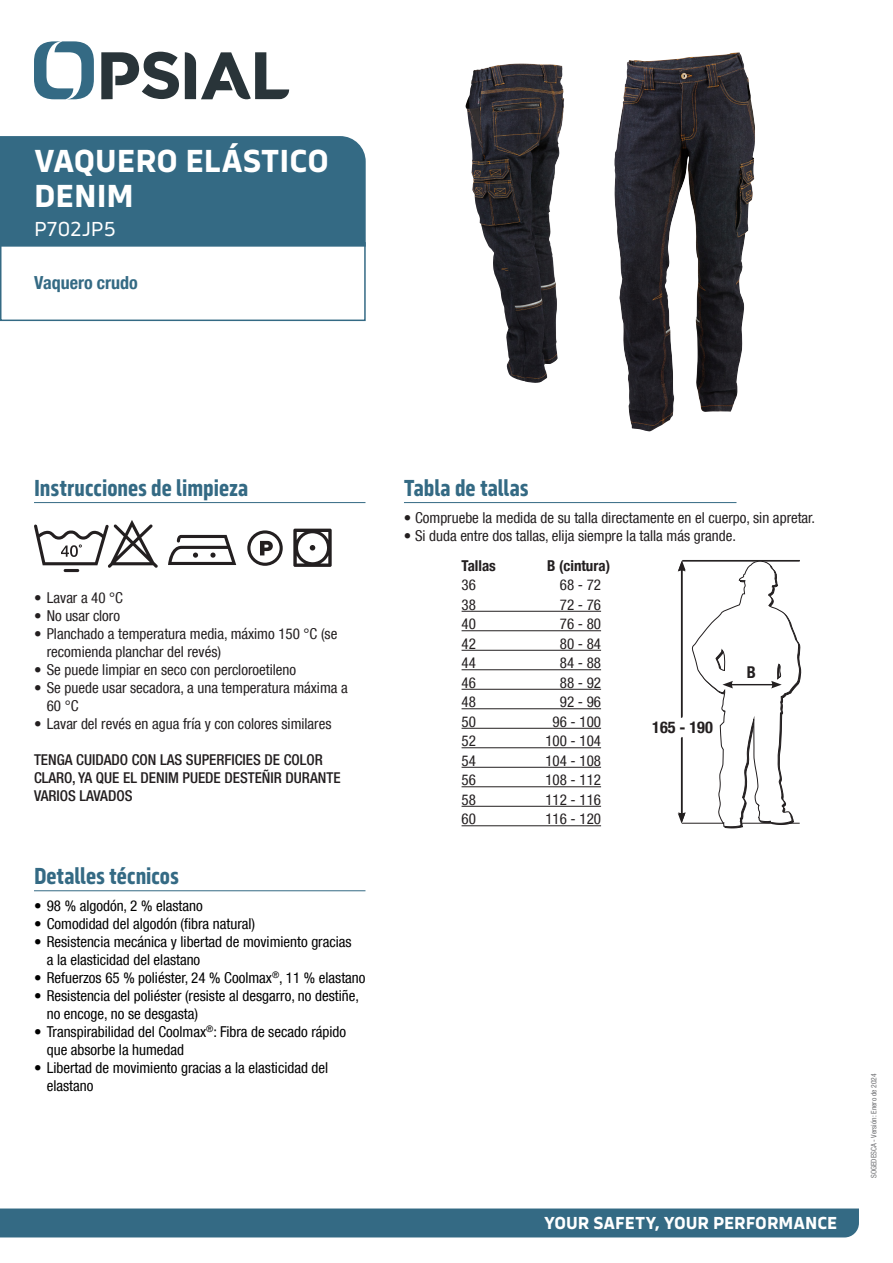
<style>
.page{position:relative;width:893px;height:1263px;background:#fff}
.page>*{position:absolute;margin:0;border:0;box-sizing:border-box;transform-origin:0 0}
.NOM_PRODUIT_NC{font:700 33px/34.5px "Serca";color:#fff}
.Sous-titres{font:700 24px "Serca Condensed";color:#346a84}
.Code_P{font:21px "Serca";letter-spacing:-.005em;color:#fff}
.t1{font:700 18px "Serca";color:#fff}
.PLUS_PRODUIT{font:700 condensed 18px "Helvetica Neue LT Com";color:#346a84}
.t2{font:700 condensed 16.2px "Helvetica Neue LT Com";color:#231f20}
.t3{font:condensed 15px/18px "Helvetica Neue LT Com";color:#000}
.Puces_texte_regular{font:condensed 15px/18px "Helvetica Neue LT Com";color:#231f20}
.tableau{font:condensed 15px "Helvetica Neue LT Com";color:#231f20}
.Puces_texte_regular-2{font:500 condensed 15px/18px "Helvetica Neue LT Com";color:#231f20}
.tableau-2{font:700 condensed 15px "Helvetica Neue LT Com";color:#231f20}
.Date{font:condensed 7.5px "Helvetica Neue LT Com";color:#6c6d70}
</style>
<div class="page">
<svg style="left:34px;top:41px;width:60px;height:58px"></svg>
<svg style="left:185px;top:52px;width:104px;height:48px"></svg>
<svg style="left:101px;top:52px;width:78px;height:47px"></svg>
<div style="left:0;top:1208px;width:859px;height:29px;background:#346a84"></div>
<div style="left:0;top:242px;width:366px;height:79px;border:2px solid #346a84"></div>
<div style="left:0;top:136px;width:366px;height:111px;background:#346a84"></div>
<hr style="left:404px;top:502px;width:332px;height:1px;background:#346a84">
<hr style="left:462px;top:611px;width:139px;height:1px;background:#231f20">
<hr style="left:462px;top:630px;width:139px;height:1px;background:#231f20">
<hr style="left:462px;top:650px;width:139px;height:1px;background:#231f20">
<hr style="left:462px;top:669px;width:139px;height:1px;background:#231f20">
<hr style="left:462px;top:689px;width:139px;height:1px;background:#231f20">
<hr style="left:462px;top:708px;width:139px;height:1px;background:#231f20">
<hr style="left:462px;top:728px;width:139px;height:1px;background:#231f20">
<hr style="left:462px;top:747px;width:139px;height:1px;background:#231f20">
<hr style="left:462px;top:767px;width:139px;height:1px;background:#231f20">
<hr style="left:462px;top:786px;width:139px;height:1px;background:#231f20">
<hr style="left:462px;top:806px;width:139px;height:1px;background:#231f20">
<hr style="left:462px;top:825px;width:139px;height:1px;background:#231f20">
<svg style="left:678px;top:560px;width:124px;height:269px"></svg>
<hr style="left:34px;top:890px;width:331px;height:1px;background:#346a84">
<hr style="left:34px;top:502px;width:331px;height:1px;background:#346a84">
<svg style="left:34px;top:520px;width:249px;height:52px"></svg>
<svg style="left:293px;top:529px;width:39px;height:38px"></svg>
<img style="left:614px;top:53px;width:121px;height:378px">
<img style="left:465px;top:64px;width:93px;height:319px">
<p class="NOM_PRODUIT_NC" style="left:34px;top:143px;width:296px">VAQUERO ELÁSTICO<br>DENIM</p>
<p class="Code_P" style="left:34px;top:217px;width:83px">P702JP5</p>
<p class="PLUS_PRODUIT" style="left:34px;top:272px;width:105px">Vaquero crudo</p>
<p class="Sous-titres" style="left:34px;top:474px;width:216px">Instrucciones de limpieza</p>
<p class="Puces_texte_regular" style="left:34px;top:588px;width:91px">• Lavar a 40 °C</p>
<p class="Puces_texte_regular" style="left:34px;top:606px;width:88px">• No usar cloro</p>
<p class="Puces_texte_regular" style="left:47px;top:624px;width:292px;text-indent:-13px">• Planchado a temperatura media, máximo 150 °C (se recomienda planchar del revés)</p>
<p class="Puces_texte_regular" style="left:34px;top:660px;width:264px">• Se puede limpiar en seco con percloroetileno</p>
<p class="Puces_texte_regular" style="left:47px;top:678px;width:302px;text-indent:-13px">• Se puede usar secadora, a una temperatura máxima a<br>60 °C</p>
<p class="Puces_texte_regular" style="left:34px;top:714px;width:299px">• Lavar del revés en agua fría y con colores similares</p>
<p class="Puces_texte_regular-2" style="left:34px;top:750px;width:308px">TENGA CUIDADO CON LAS SUPERFICIES DE COLOR<br>CLARO, YA QUE EL DENIM PUEDE DESTEÑIR DURANTE<br>VARIOS LAVADOS</p>
<p class="Sous-titres" style="left:34px;top:862px;width:146px">Detalles técnicos</p>
<p class="t3" style="left:34px;top:896px;width:170px">• 98 % algodón, 2 % elastano</p>
<p class="t3" style="left:34px;top:914px;width:223px">• Comodidad del algodón (fibra natural)</p>
<p class="t3" style="left:47px;top:932px;width:306px;text-indent:-13px">• Resistencia mecánica y libertad de movimiento gracias a la elasticidad del elastano</p>
<p class="t3" style="left:34px;top:968px;width:333px">• Refuerzos 65 % poliéster, 24 % Coolmax<sup>®</sup>, 11 % elastano</p>
<p class="t3" style="left:47px;top:986px;width:314px;text-indent:-13px">• Resistencia del poliéster (resiste al desgarro, no destiñe, no encoge, no se desgasta)</p>
<p class="t3" style="left:47px;top:1022px;width:301px;text-indent:-13px">• Transpirabilidad del Coolmax<sup>®</sup>: Fibra de secado rápido que absorbe la humedad</p>
<p class="t3" style="left:47px;top:1058px;width:283px;text-indent:-13px">• Libertad de movimiento gracias a la elasticidad del elastano</p>
<p class="Sous-titres" style="left:404px;top:474px;width:126px">Tabla de tallas</p>
<p class="Puces_texte_regular" style="left:404px;top:508px;width:413px">• Compruebe la medida de su talla directamente en el cuerpo, sin apretar.</p>
<p class="Puces_texte_regular" style="left:404px;top:526px;width:333px">• Si duda entre dos tallas, elija siempre la talla más grande.</p>
<p class="tableau-2" style="left:462px;top:556px;width:36px">Tallas</p>
<p class="tableau-2" style="left:547px;top:556px;width:65px">B (cintura)</p>
<p class="tableau" style="left:462px;top:576px;width:16px">36</p>
<p class="tableau" style="left:560px;top:576px;width:43px">68 - 72</p>
<p class="tableau" style="left:462px;top:595px;width:16px">38</p>
<p class="tableau" style="left:560px;top:595px;width:43px">72 - 76</p>
<p class="tableau" style="left:462px;top:615px;width:16px">40</p>
<p class="tableau" style="left:560px;top:615px;width:43px">76 - 80</p>
<p class="tableau" style="left:462px;top:634px;width:16px">42</p>
<p class="tableau" style="left:560px;top:634px;width:43px">80 - 84</p>
<p class="tableau" style="left:462px;top:654px;width:16px">44</p>
<p class="tableau" style="left:560px;top:654px;width:43px">84 - 88</p>
<p class="tableau" style="left:462px;top:673px;width:16px">46</p>
<p class="tableau" style="left:560px;top:673px;width:43px">88 - 92</p>
<p class="tableau" style="left:462px;top:693px;width:16px">48</p>
<p class="tableau" style="left:560px;top:693px;width:43px">92 - 96</p>
<p class="tableau" style="left:462px;top:712px;width:16px">50</p>
<p class="tableau" style="left:553px;top:712px;width:50px">96 - 100</p>
<p class="tableau" style="left:462px;top:732px;width:16px">52</p>
<p class="tableau" style="left:545px;top:732px;width:57px">100 - 104</p>
<p class="tableau" style="left:462px;top:751px;width:16px">54</p>
<p class="tableau" style="left:545px;top:751px;width:57px">104 - 108</p>
<p class="tableau" style="left:462px;top:771px;width:16px">56</p>
<p class="tableau" style="left:545px;top:771px;width:57px">108 - 112</p>
<p class="tableau" style="left:462px;top:790px;width:16px">58</p>
<p class="tableau" style="left:545px;top:790px;width:57px">112 - 116</p>
<p class="tableau" style="left:462px;top:810px;width:16px">60</p>
<p class="tableau" style="left:545px;top:810px;width:57px">116 - 120</p>
<p class="t2" style="left:652px;top:717px;width:62px">165 - 190</p>
<p class="t2" style="left:747px;top:663px;width:11px">B</p>
<p class="t1" style="left:544px;top:1212px;width:295px">YOUR SAFETY, YOUR PERFORMANCE</p>
<p class="Date" style="left:869px;top:1178px;width:106px;rotate:-90deg">SOGEDESCA - Versión: Enero de 2024</p>
</div>
